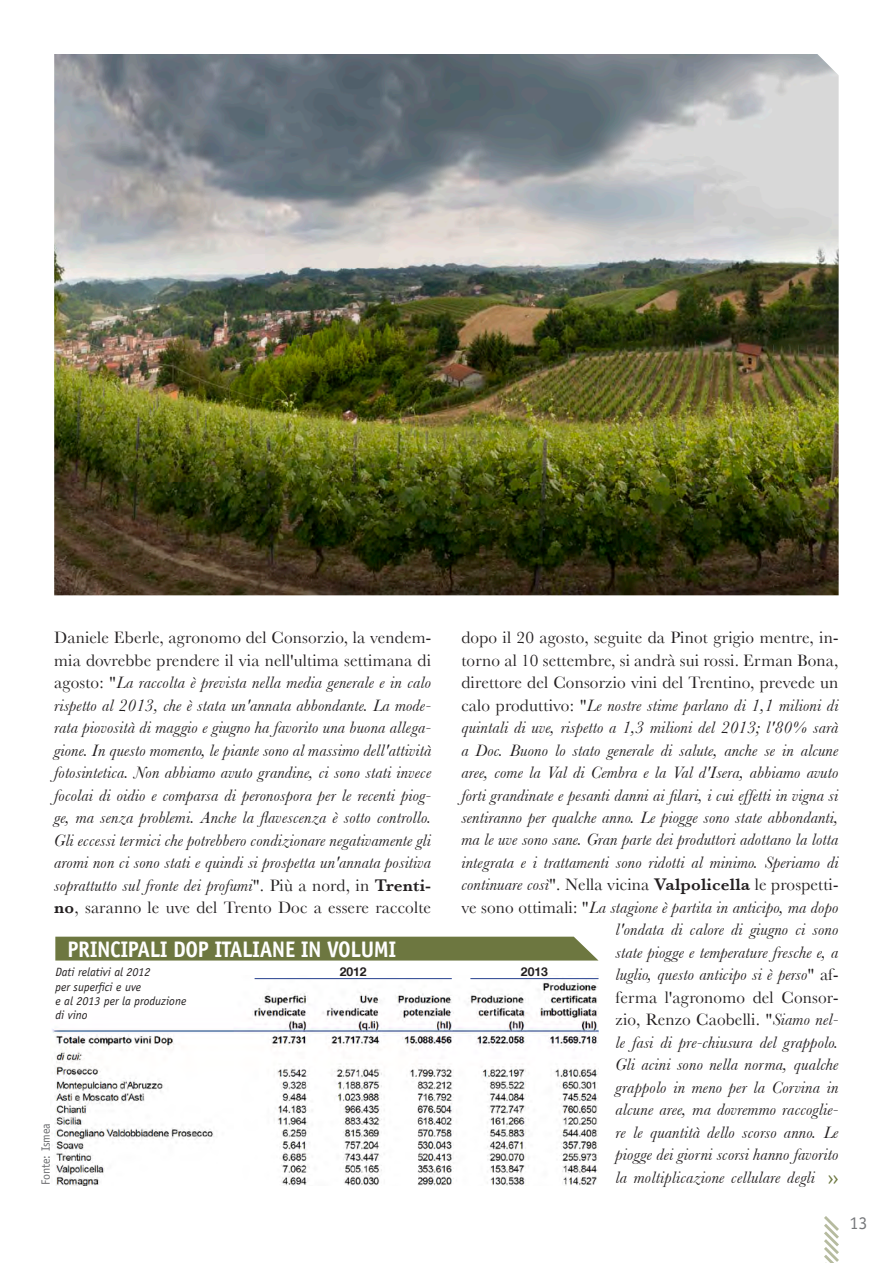
<style>
.page{position:relative;width:893px;height:1263px;background:#fff}
.page>*{position:absolute;margin:0;border:0;box-sizing:border-box;transform-origin:0 0}
.t1{font:700 22.5px "Officina Sans Std";letter-spacing:-.02em;color:#fff;scale:.95 1}
.testo_Photo{font:18.75px "Officina Sans Std";color:#6d7740}
.t2{font:18px "Officina Sans Std";color:#76787b}
.Testo_articoli{font:italic 17.25px/22.5px "Baskerville";letter-spacing:.01em;color:#231f20;text-align:justify}
.Testo_articoli-2{font:17.25px "Baskerville";letter-spacing:.01em;color:#231f20}
.t3{font:700 12.15px "Helvetica Neue LT Com";color:#231f20}
.Firma{font:italic 12px "Officina Sans Std";color:#231f20}
.Firma-2{font:12px "Officina Sans Std";letter-spacing:-.005em;color:#6c6d70}
.s1{font-style:normal}
.s2{font-weight:600;font-style:normal}
.s3{font-style:italic}
.s4{font-weight:600}
</style>
<div class="page">
<img style="left:54px;top:54px;width:785px;height:541px">
<svg style="left:824px;top:1216px;width:15px;height:47px"></svg>
<div style="left:55px;top:937px;width:543px;height:23px;background:#6d7740"></div>
<img style="left:52px;top:1033px;width:546px;height:152px">
<img style="left:52px;top:978px;width:546px;height:55px">
<hr style="left:255px;top:978px;width:197px;height:1px;background:#253f8e">
<hr style="left:470px;top:978px;width:128px;height:1px;background:#253f8e">
<p class="Testo_articoli" style="left:54px;top:626px;width:378px"><span class="s1">Daniele Eberle, agronomo del Consorzio, la vendem&shy;mia dovrebbe prendere il via nell'ultima settimana di agosto: "</span>La raccolta è prevista nella media generale e in calo rispetto al 2013, che è stata un'annata abbondante. La mode&shy;rata piovosità di maggio e giugno ha favorito una buona allega&shy;gione. In questo momento, le piante sono al massimo dell'attività fotosintetica. Non abbiamo avuto grandine, ci sono stati invece focolai di oidio e comparsa di peronospora per le recenti piog&shy;ge, ma senza problemi. Anche la flavescenza è sotto controllo.<br>Gli eccessi termici che potrebbero condizionare negativamente gli aromi non ci sono stati e quindi si prospetta un'annata positiva soprattutto sul fronte dei profumi<span class="s1">". Più a nord, in</span> <span class="s2">Trenti&shy;no</span><span class="s1">, saranno le uve del Trento Doc a essere raccolte</span></p>
<p class="Testo_articoli-2" style="left:461px;top:627px;width:379px">dopo il 20 agosto, seguite da Pinot grigio mentre, in-</p>
<p class="Testo_articoli-2" style="left:461px;top:650px;width:379px">torno al 10 settembre, si andrà sui rossi. Erman Bona,</p>
<p class="Testo_articoli-2" style="left:461px;top:672px;width:378px">direttore del Consorzio vini del Trentino, prevede un</p>
<p class="Testo_articoli" style="left:461px;top:693px;width:379px"><span class="s1">calo produttivo: "</span>Le nostre stime parlano di 1,1 milioni di</p>
<p class="Testo_articoli" style="left:461px;top:716px;width:379px">quintali di uve, rispetto a 1,3 milioni del 2013; l'80% sarà</p>
<p class="Testo_articoli" style="left:461px;top:738px;width:378px">a Doc. Buono lo stato generale di salute, anche se in alcune</p>
<p class="Testo_articoli" style="left:461px;top:761px;width:379px">aree, come la Val di Cembra e la Val d'Isera, abbiamo avuto</p>
<p class="Testo_articoli" style="left:461px;top:783px;width:378px">forti grandinate e pesanti danni ai filari, i cui effetti in vigna si</p>
<p class="Testo_articoli" style="left:461px;top:806px;width:378px">sentiranno per qualche anno. Le piogge sono state abbondanti,</p>
<p class="Testo_articoli" style="left:461px;top:828px;width:379px">ma le uve sono sane. Gran parte dei produttori adottano la lotta</p>
<p class="Testo_articoli" style="left:461px;top:851px;width:379px">integrata e i trattamenti sono ridotti al minimo. Speriamo di</p>
<p class="Testo_articoli-2" style="left:461px;top:875px;width:379px"><span class="s3">continuare così</span>". Nella vicina <span class="s4">Valpolicella</span> le prospetti-</p>
<p class="Testo_articoli" style="left:461px;top:896px;width:378px"><span class="s1">ve sono ottimali: "</span>La stagione è partita in anticipo, ma dopo</p>
<p class="Testo_articoli" style="left:615px;top:918px;width:224px">l'ondata di calore di giugno ci sono</p>
<p class="Testo_articoli" style="left:615px;top:941px;width:224px">state piogge e temperature fresche e, a</p>
<p class="Testo_articoli" style="left:615px;top:963px;width:224px">luglio, questo anticipo si è perso<span class="s1">" af-</span></p>
<p class="Testo_articoli-2" style="left:615px;top:987px;width:224px">ferma l'agronomo del Consor-</p>
<p class="Testo_articoli-2" style="left:615px;top:1010px;width:224px">zio, Renzo Caobelli. "<span class="s3">Siamo nel-</span></p>
<p class="Testo_articoli" style="left:615px;top:1031px;width:224px">le fasi di pre-chiusura del grappolo.</p>
<p class="Testo_articoli" style="left:615px;top:1053px;width:224px">Gli acini sono nella norma, qualche</p>
<p class="Testo_articoli" style="left:615px;top:1076px;width:224px">grappolo in meno per la Corvina in</p>
<p class="Testo_articoli" style="left:615px;top:1098px;width:224px">alcune aree, ma dovremmo raccoglie-</p>
<p class="Testo_articoli" style="left:615px;top:1121px;width:224px">re le quantità dello scorso anno. Le</p>
<p class="Testo_articoli" style="left:615px;top:1143px;width:224px">piogge dei giorni scorsi hanno favorito</p>
<p class="Testo_articoli" style="left:615px;top:1166px;width:201px">la moltiplicazione cellulare degli</p>
<p class="t1" style="left:68px;top:936px;width:348px">PRINCIPALI DOP ITALIANE IN VOLUMI</p>
<p class="Firma" style="left:55px;top:965px;width:97px">Dati relativi al 2012</p>
<p class="t3" style="left:340px;top:964px;width:29px">2012</p>
<p class="t3" style="left:521px;top:964px;width:29px">2013</p>
<p class="Firma" style="left:55px;top:979px;width:87px">per superfici e uve</p>
<p class="Firma" style="left:55px;top:994px;width:133px">e al 2013 per la produzione</p>
<p class="Firma" style="left:55px;top:1008px;width:34px">di vino</p>
<p class="Firma-2" style="left:39px;top:1185px;width:64px;rotate:-90deg">Fonte: Ismea</p>
<p class="testo_Photo" style="left:828px;top:1167px;width:12px">››</p>
<p class="t2" style="left:850px;top:1212px;width:19px">13</p>
</div>
